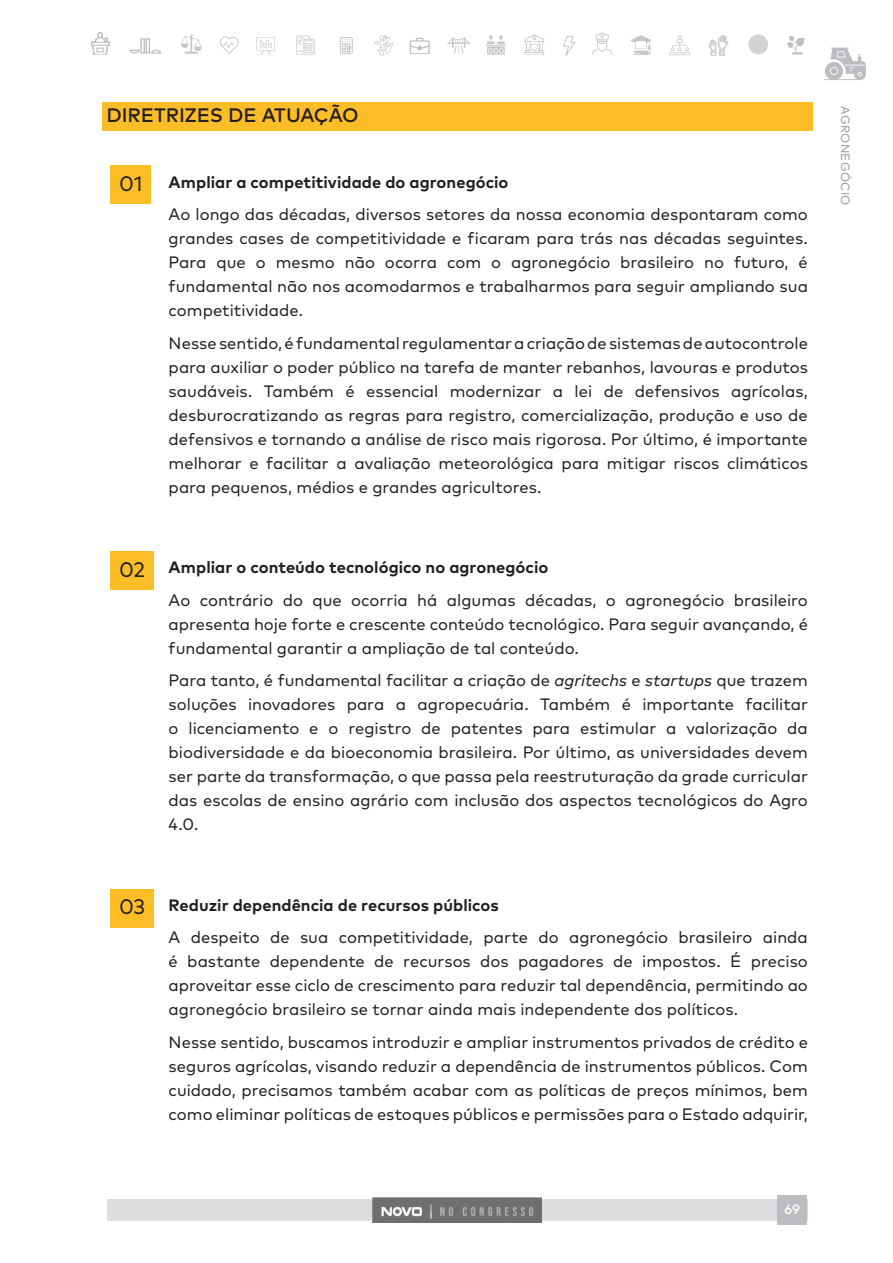
<style>
.page{position:relative;width:893px;height:1263px;background:#fff}
.page>*{position:absolute;margin:0;border:0;box-sizing:border-box;transform-origin:0 0}
.Nº_Diretrizes_BOX{font:21px "Mark Pro";color:#231f20}
.SUB_TITULOS_2{font:500 19.5px "Mark Pro";letter-spacing:-.005em;color:#231f20}
.TX_Corrido{font:16.5px/24px "Mark Pro";color:#231f20;text-align:justify}
.TX_Corrido-2{font:700 16.5px "Mark Pro";letter-spacing:.005em;color:#231f20}
.t1{font:500 13.5px "Mark Pro";color:#fff}
.t2{font:12px "Mark Pro";letter-spacing:.02em;color:#939598}
.s1{font-style:italic}
</style>
<div class="page">
<div style="left:107px;top:1199px;width:700px;height:21px;background:#dcdddf"></div>
<img style="left:372px;top:1197px;width:170px;height:25px">
<div style="left:777px;top:1195px;width:30px;height:30px;background:#bcbdc0"></div>
<svg style="left:824px;top:48px;width:42px;height:32px"></svg>
<div style="left:102px;top:102px;width:710px;height:28px;background:#fdbd26"></div>
<div style="left:111px;top:166px;width:40px;height:38px;background:#fdbd26"></div>
<div style="left:111px;top:552px;width:43px;height:38px;background:#fdbd26"></div>
<div style="left:111px;top:889px;width:43px;height:38px;background:#fdbd26"></div>
<svg style="left:181px;top:34px;width:20px;height:20px"></svg>
<svg style="left:220px;top:36px;width:19px;height:18px"></svg>
<svg style="left:340px;top:37px;width:13px;height:17px"></svg>
<svg style="left:374px;top:35px;width:19px;height:21px"></svg>
<svg style="left:410px;top:38px;width:20px;height:16px"></svg>
<svg style="left:447px;top:37px;width:23px;height:17px"></svg>
<svg style="left:486px;top:35px;width:20px;height:20px"></svg>
<svg style="left:524px;top:35px;width:20px;height:19px"></svg>
<svg style="left:563px;top:36px;width:12px;height:20px"></svg>
<svg style="left:592px;top:33px;width:20px;height:22px"></svg>
<svg style="left:630px;top:35px;width:22px;height:20px"></svg>
<svg style="left:669px;top:35px;width:21px;height:20px"></svg>
<img style="left:709px;top:35px;width:20px;height:20px">
<svg style="left:787px;top:36px;width:18px;height:18px"></svg>
<div style="left:140px;top:38px;width:5px;height:16px;border:1px solid #bcbdc0"></div>
<div style="left:146px;top:38px;width:4px;height:16px;border:1px solid #bcbdc0"></div>
<svg style="left:150px;top:49px;width:12px;height:5px"></svg>
<svg style="left:129px;top:49px;width:12px;height:5px"></svg>
<img style="left:91px;top:32px;width:19px;height:23px">
<div style="left:748px;top:34px;width:20px;height:20px;background:#d3d3d3;border-radius:50%"></div>
<svg style="left:256px;top:37px;width:19px;height:18px"></svg>
<svg style="left:296px;top:36px;width:19px;height:19px"></svg>
<p class="SUB_TITULOS_2" style="left:106px;top:100px;width:254px">DIRETRIZES DE ATUAÇÃO</p>
<p class="Nº_Diretrizes_BOX" style="left:119px;top:168px;width:25px">01</p>
<p class="TX_Corrido-2" style="left:169px;top:169px;width:341px">Ampliar a competitividade do agronegócio</p>
<p class="TX_Corrido" style="left:169px;top:201px;width:641px">Ao longo das décadas, diversos setores da nossa economia despontaram como grandes cases de competitividade e ficaram para trás nas décadas seguintes.<br>Para que o mesmo não ocorra com o agronegócio brasileiro no futuro, é fundamental não nos acomodarmos e trabalharmos para seguir ampliando sua competitividade.</p>
<p class="TX_Corrido" style="left:169px;top:329px;width:641px">Nesse sentido, é fundamental regulamentar a criação de sistemas de autocontrole para auxiliar o poder público na tarefa de manter rebanhos, lavouras e produtos saudáveis. Também é essencial modernizar a lei de defensivos agrícolas, desburocratizando as regras para registro, comercialização, produção e uso de defensivos e tornando a análise de risco mais rigorosa. Por último, é importante melhorar e facilitar a avaliação meteorológica para mitigar riscos climáticos para pequenos, médios e grandes agricultores.</p>
<p class="Nº_Diretrizes_BOX" style="left:119px;top:554px;width:27px">02</p>
<p class="TX_Corrido-2" style="left:169px;top:555px;width:381px">Ampliar o conteúdo tecnológico no agronegócio</p>
<p class="TX_Corrido" style="left:169px;top:587px;width:641px">Ao contrário do que ocorria há algumas décadas, o agronegócio brasileiro apresenta hoje forte e crescente conteúdo tecnológico. Para seguir avançando, é fundamental garantir a ampliação de tal conteúdo.</p>
<p class="TX_Corrido" style="left:169px;top:667px;width:641px">Para tanto, é fundamental facilitar a criação de <span class="s1">agritechs</span> e <span class="s1">startups</span> que trazem soluções inovadores para a agropecuária. Também é importante facilitar o licenciamento e o registro de patentes para estimular a valorização da biodiversidade e da bioeconomia brasileira. Por último, as universidades devem ser parte da transformação, o que passa pela reestruturação da grade curricular das escolas de ensino agrário com inclusão dos aspectos tecnológicos do Agro 4.0.</p>
<p class="Nº_Diretrizes_BOX" style="left:119px;top:891px;width:28px">03</p>
<p class="TX_Corrido-2" style="left:169px;top:892px;width:332px">Reduzir dependência de recursos públicos</p>
<p class="TX_Corrido" style="left:169px;top:924px;width:641px">A despeito de sua competitividade, parte do agronegócio brasileiro ainda é bastante dependente de recursos dos pagadores de impostos. É preciso aproveitar esse ciclo de crescimento para reduzir tal dependência, permitindo ao agronegócio brasileiro se tornar ainda mais independente dos políticos.</p>
<p class="TX_Corrido" style="left:169px;top:1029px;width:641px">Nesse sentido, buscamos introduzir e ampliar instrumentos privados de crédito e seguros agrícolas, visando reduzir a dependência de instrumentos públicos. Com cuidado, precisamos também acabar com as políticas de preços mínimos, bem como eliminar políticas de estoques públicos e permissões para o Estado adquirir,</p>
<p class="t1" style="left:784px;top:1199px;width:17px">69</p>
<p class="t2" style="left:854px;top:106px;width:100px;rotate:90deg">AGRONEGÓCIO</p>
</div>
